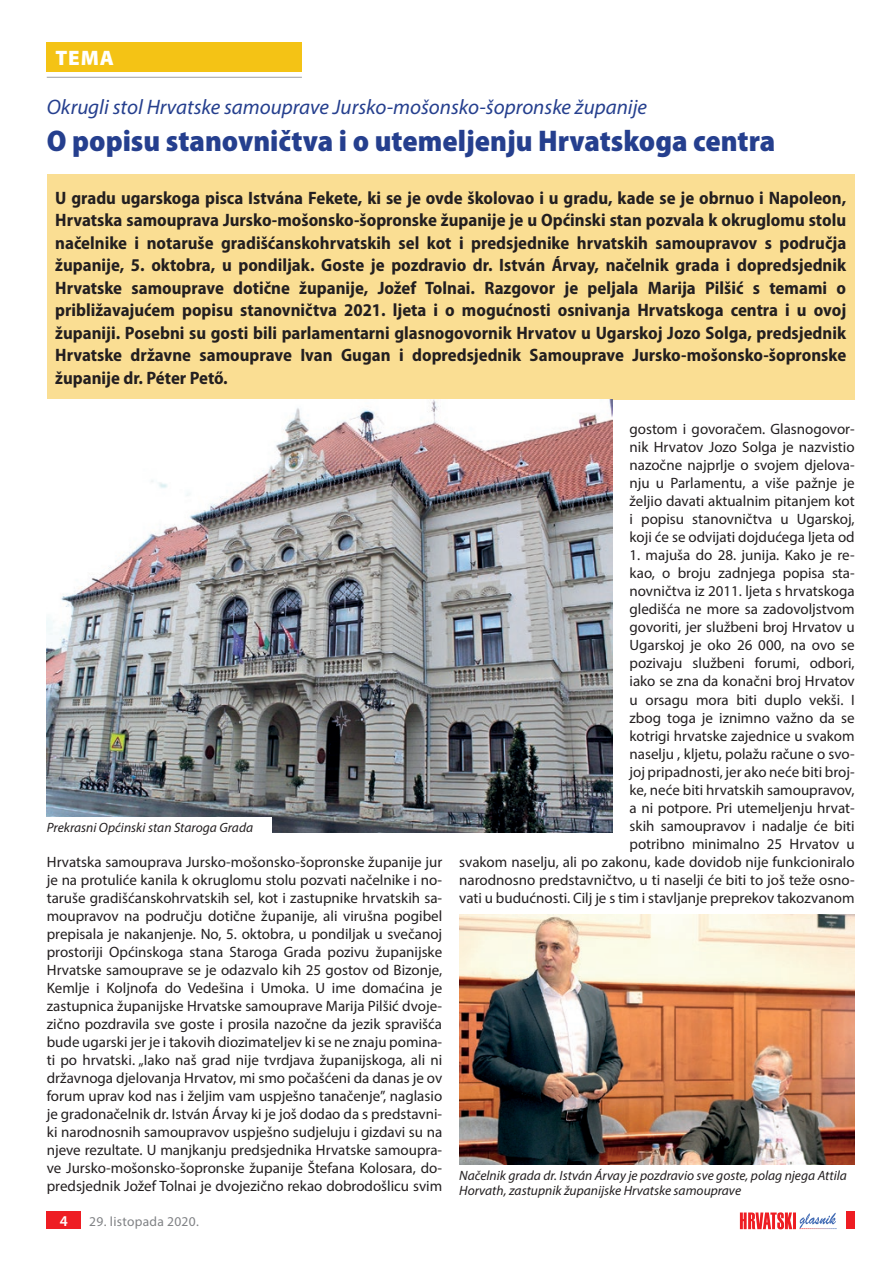
<style>
.page{position:relative;width:893px;height:1263px;background:#fff}
.page>*{position:absolute;margin:0;border:0;box-sizing:border-box;transform-origin:0 0}
.t1{font:900 semi-condensed 30px "Myriad Pro";color:#253f8e}
.t2{font:italic 21px "Myriad Pro";color:#253f8e}
.t3{font:900 21px "Myriad Pro";color:#fff}
.t4{font:700 semi-condensed 18px/22.5px "Myriad Pro";color:#231f20;text-align:justify}
.t5{font:15px/18px "Myriad Pro";color:#231f20;text-align:justify}
.t6{font:600 15px "Myriad Pro";color:#fff}
.t7{font:italic 13.5px/15px "Myriad Pro";color:#231f20}
.t8{font:13.5px "Myriad Pro";letter-spacing:.02em;color:#808285}
</style>
<div class="page">
<svg style="left:740px;top:1212px;width:96px;height:17px"></svg>
<div style="left:846px;top:1212px;width:9px;height:17px;background:#ee1d23"></div>
<div style="left:47px;top:1212px;width:34px;height:17px;background:#ee1d23"></div>
<div style="left:47px;top:43px;width:255px;height:29px;background:#f4c315"></div>
<hr style="left:47px;top:77px;width:255px;height:1px;background:#a8a9ad">
<div style="left:47px;top:174px;width:808px;height:225px;background:#fade93"></div>
<img style="left:459px;top:914px;width:396px;height:251px">
<img style="left:47px;top:400px;width:565px;height:432px">
<div style="left:43px;top:817px;width:229px;height:19px;background:#fff"></div>
<h2 class="t3" style="left:55px;top:44px;width:60px">TEMA</h2>
<h2 class="t2" style="left:47px;top:94px;width:602px">Okrugli stol Hrvatske samouprave Jursko-mošonsko-šopronske županije</h2>
<h1 class="t1" style="left:47px;top:121px;width:730px">O popisu stanovničtva i o utemeljenju Hrvatskoga centra</h1>
<p class="t4" style="left:55px;top:186px;width:792px">U gradu ugarskoga pisca Istvána Fekete, ki se je ovde školovao i u gradu, kade se je obrnuo i Napoleon, Hrvatska samouprava Jursko-mošonsko-šopronske županije je u Općinski stan pozvala k okruglomu stolu načelnike i notaruše gradišćanskohrvatskih sel kot i predsjednike hrvatskih samoupravov s područja županije, 5. oktobra, u pondiljak. Goste je pozdravio dr. István Árvay, načelnik grada i dopredsjednik Hrvatske samouprave dotične županije, Jožef Tolnai. Razgovor je peljala Marija Pilšić s temami o približavajućem popisu stanovničtva 2021. ljeta i o mogućnosti osnivanja Hrvatskoga centra i u ovoj županiji. Posebni su gosti bili parlamentarni glasnogovornik Hrvatov u Ugarskoj Jozo Solga, predsjednik Hrvatske državne samouprave Ivan Gugan i dopredsjednik Samouprave Jursko-mošonsko-šopronske županije dr. Péter Pető.</p>
<p class="t7" style="left:47px;top:820px;width:208px">Prekrasni Općinski stan Staroga Grada</p>
<p class="t5" style="left:47px;top:852px;width:397px">Hrvatska samouprava Jursko-mošonsko-šopronske županije jur je na protuliće kanila k okruglomu stolu pozvati načelnike i no&shy;taruše gradišćanskohrvatskih sel, kot i zastupnike hrvatskih sa&shy;moupravov na području dotične županije, ali virušna pogibel prepisala je nakanjenje. No, 5. oktobra, u pondiljak u svečanoj prostoriji Općinskoga stana Staroga Grada pozivu županijske Hrvatske samouprave se je odazvalo kih 25 gostov od Bizonje, Kemlje i Koljnofa do Vedešina i Umoka. U ime domaćina je zastupnica županijske Hrvatske samouprave Marija Pilšić dvoje&shy;zično pozdravila sve goste i prosila nazočne da jezik spravišća bude ugarski jer je i takovih diozimateljev ki se ne znaju pomina&shy;ti po hrvatski. „Iako naš grad nije tvrdjava županijskoga, ali ni državnoga djelovanja Hrvatov, mi smo počašćeni da danas je ov forum uprav kod nas i željim vam uspješno tanačenje”, naglasio je gradonačelnik dr. István Árvay ki je još dodao da s predstavni&shy;ki narodnosnih samoupravov uspješno sudjeluju i gizdavi su na njeve rezultate. U manjkanju predsjednika Hrvatske samoupra&shy;ve Jursko-mošonsko-šopronske županije Štefana Kolosara, do&shy;predsjednik Jožef Tolnai je dvojezično rekao dobrodošlicu svim</p>
<p class="t6" style="left:60px;top:1211px;width:10px">4</p>
<p class="t8" style="left:89px;top:1213px;width:111px">29. listopada 2020.</p>
<p class="t5" style="left:629px;top:420px;width:227px">gostom i govoračem. Glasnogovor&shy;nik Hrvatov Jozo Solga je nazvistio nazočne najprlje o svojem djelova&shy;nju u Parlamentu, a više pažnje je željio davati aktualnim pitanjem kot i popisu stanovničtva u Ugarskoj, koji će se odvijati dojdućega ljeta od</p>
<p class="t5" style="left:459px;top:546px;width:397px;text-align:right">1. majuša do 28. junija. Kako je re-<br>kao, o broju zadnjega popisa sta-<br>novničtva iz 2011. ljeta s hrvatskoga<br>gledišća ne more sa zadovoljstvom<br>govoriti, jer službeni broj Hrvatov u<br>Ugarskoj je oko 26 000, na ovo se<br>pozivaju službeni forumi, odbori,<br>iako se zna da konačni broj Hrvatov<br>u orsagu mora biti duplo vekši. I<br>zbog toga je iznimno važno da se<br>kotrigi hrvatske zajednice u svakom<br>naselju , kljetu, polažu račune o svo-<br>joj pripadnosti, jer ako neće biti broj-<br>ke, neće biti hrvatskih samoupravov,<br>a ni potpore. Pri utemeljenju hrvat-<br>skih samoupravov i nadalje će biti<br>potribno minimalno 25 Hrvatov u<br>svakom naselju, ali po zakonu, kade dovidob nije funkcioniralo narodnosno predstavničtvo, u ti naselji će biti to još teže osno&shy;vati u budućnosti. Cilj je s tim i stavljanje preprekov takozvanom</p>
<p class="t7" style="left:459px;top:1167px;width:389px">Načelnik grada dr. István Árvay je pozdravio sve goste, polag njega Attila<br>Horvath, zastupnik županijske Hrvatske samouprave</p>
</div>
